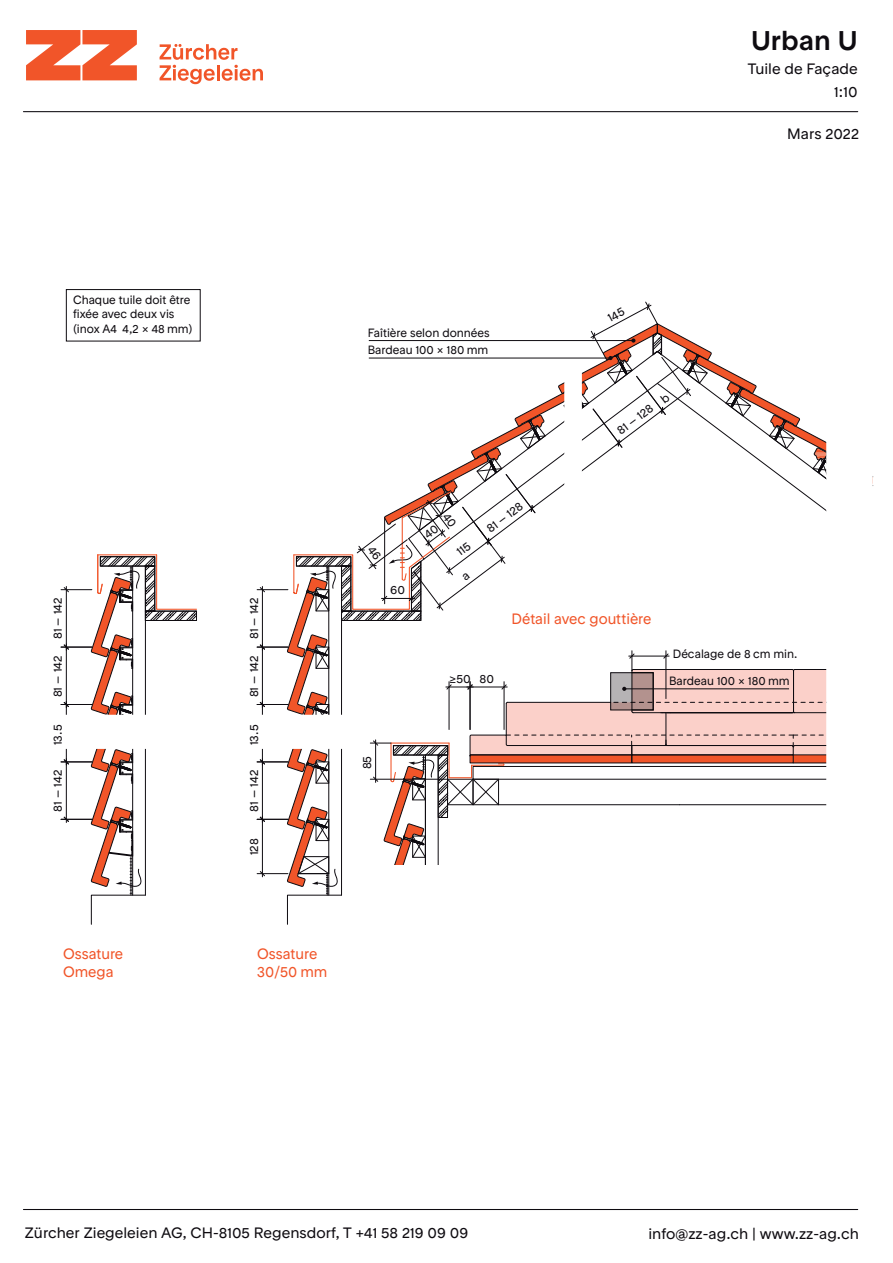
<style>
.page{position:relative;width:893px;height:1263px;background:#fff}
.page>*{position:absolute;margin:0;border:0;box-sizing:border-box;transform-origin:0 0}
.t1{font:500 27px "RT Rondelle";color:#0e0b10}
.t2{font:15px "RT Rondelle";color:#0e0b10}
.t3{font:15px/18px "RT Rondelle";color:#f15529;scale:.96 1}
.t4{font:12px/14.4px "RT Rondelle";color:#0e0b10;scale:.96 1}
.t5{font:12px "RT Rondelle";color:#0e0b10}
</style>
<div class="page">
<hr style="left:23px;top:1209px;width:835px;height:1px;background:#0e0b10">
<hr style="left:23px;top:111px;width:835px;height:1px;background:#0e0b10">
<svg style="left:160px;top:44px;width:103px;height:40px"></svg>
<svg style="left:26px;top:30px;width:111px;height:50px"></svg>
<svg style="left:60px;top:289px;width:813px;height:636px"></svg>
<h1 class="t1" style="left:751px;top:24px;width:108px">Urban U</h1>
<p class="t2" style="left:748px;top:59px;width:112px">Tuile de Façade</p>
<p class="t2" style="left:834px;top:83px;width:25px">1:10</p>
<p class="t2" style="left:787px;top:125px;width:73px">Mars 2022</p>
<p class="t4" style="left:73px;top:293px;width:126px">Chaque tuile doit être fixée avec deux vis (inox A4 4,2 × 48 mm)</p>
<p class="t5" style="left:51px;top:639px;width:44px;rotate:-90deg">81 – 142</p>
<p class="t5" style="left:51px;top:697px;width:44px;rotate:-90deg">81 – 142</p>
<p class="t5" style="left:247px;top:639px;width:44px;rotate:-90deg">81 – 142</p>
<p class="t5" style="left:247px;top:697px;width:44px;rotate:-90deg">81 – 142</p>
<p class="t5" style="left:51px;top:745px;width:22px;rotate:-90deg">13.5</p>
<p class="t5" style="left:247px;top:745px;width:22px;rotate:-90deg">13.5</p>
<p class="t5" style="left:51px;top:812px;width:44px;rotate:-90deg">81 – 142</p>
<p class="t5" style="left:247px;top:812px;width:44px;rotate:-90deg">81 – 142</p>
<p class="t5" style="left:247px;top:855px;width:18px;rotate:-90deg">128</p>
<p class="t4" style="left:368px;top:325px;width:129px">Faîtière selon données</p>
<p class="t4" style="left:368px;top:343px;width:127px">Bardeau 100 × 180 mm</p>
<p class="t5" style="left:390px;top:583px;width:16px">60</p>
<p class="t5" style="left:484px;top:524px;width:43px;rotate:-37deg">81 – 128</p>
<p class="t5" style="left:614px;top:426px;width:63px;rotate:-37deg">81 – 128 b</p>
<p class="t5" style="left:360px;top:769px;width:15px;rotate:-90deg">85</p>
<p class="t5" style="left:449px;top:671px;width:46px">≥50 80</p>
<p class="t3" style="left:512px;top:610px;width:147px">Détail avec gouttière</p>
<p class="t4" style="left:673px;top:647px;width:131px">Décalage de 8 cm min.</p>
<p class="t4" style="left:669px;top:674px;width:127px">Bardeau 100 × 180 mm</p>
<p class="t3" style="left:63px;top:945px;width:64px">Ossature<br>Omega</p>
<p class="t3" style="left:257px;top:945px;width:75px">Ossature<br>30/50 mm</p>
<p class="t2" style="left:25px;top:1224px;width:445px">Zürcher Ziegeleien AG, CH-8105 Regensdorf, T +41 58 219 09 09</p>
<p class="t2" style="left:648px;top:1224px;width:212px">info@zz-ag.ch | www.zz-ag.ch</p>
</div>
